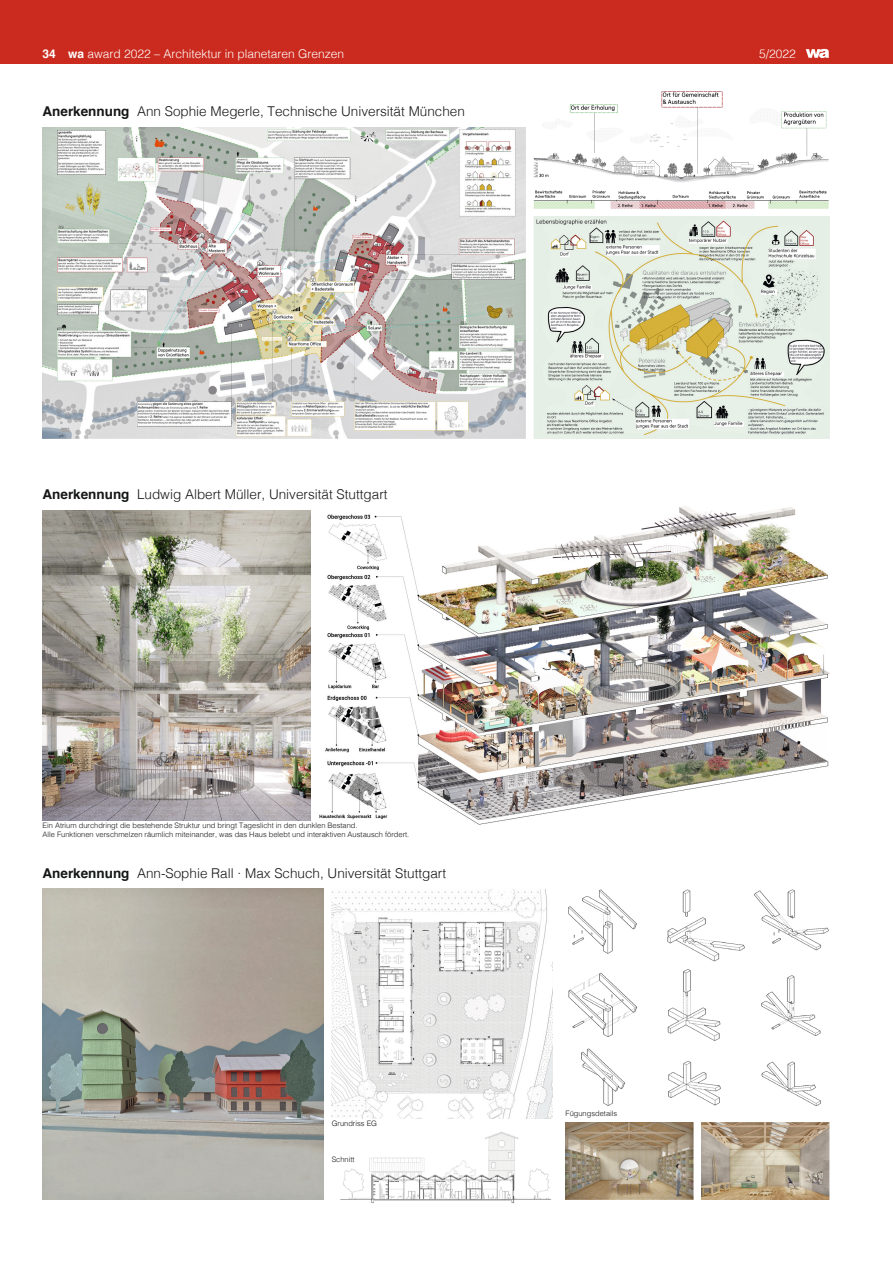
<style>
.page{position:relative;width:893px;height:1263px;background:#fff}
.page>*{position:absolute;margin:0;border:0;box-sizing:border-box;transform-origin:0 0}
.t1{font:300 13.5px "Helvetica";color:#151616}
.t2{font:300 12px "Helvetica";color:#fff}
.t3{font:300 7.5px/8.2px "Helvetica";color:#151616}
.s1{font-weight:700}
</style>
<div class="page">
<img style="left:43px;top:128px;width:482px;height:310px">
<div style="left:0;top:0;width:893px;height:64px;background:#cb2b1e"></div>
<svg style="left:806px;top:49px;width:23px;height:9px"></svg>
<img style="left:43px;top:889px;width:280px;height:310px">
<img style="left:43px;top:510px;width:267px;height:311px">
<img style="left:534px;top:217px;width:295px;height:221px">
<img style="left:534px;top:91px;width:295px;height:117px">
<img style="left:319px;top:506px;width:510px;height:319px">
<img style="left:332px;top:889px;width:221px;height:229px">
<img style="left:340px;top:1131px;width:211px;height:72px">
<img style="left:568px;top:889px;width:261px;height:217px">
<img style="left:566px;top:1123px;width:127px;height:76px">
<img style="left:702px;top:1123px;width:127px;height:76px">
<h2 class="t2" style="left:43px;top:43px;width:303px"><span class="s1">34 wa</span> award 2022 – Architektur in planetaren Grenzen</h2>
<h2 class="t2" style="left:759px;top:44px;width:38px">5/2022</h2>
<h1 class="t1" style="left:43px;top:100px;width:424px"><span class="s1">Anerkennung</span> Ann Sophie Megerle, Technische Universität München</h1>
<h1 class="t1" style="left:43px;top:483px;width:347px"><span class="s1">Anerkennung</span> Ludwig Albert Müller, Universität Stuttgart</h1>
<p class="t3" style="left:43px;top:821px;width:368px">Ein Atrium durchdringt die bestehende Struktur und bringt Tageslicht in den dunklen Bestand.<br>Alle Funktionen verschmelzen räumlich miteinander, was das Haus belebt und interaktiven Austausch fördert.</p>
<h1 class="t1" style="left:43px;top:861px;width:405px"><span class="s1">Anerkennung</span> Ann-Sophie Rall · Max Schuch, Universität Stuttgart</h1>
<p class="t3" style="left:332px;top:1118px;width:47px">Grundriss EG</p>
<p class="t3" style="left:332px;top:1155px;width:24px">Schnitt</p>
<p class="t3" style="left:566px;top:1109px;width:53px">Fügungsdetails</p>
</div>
